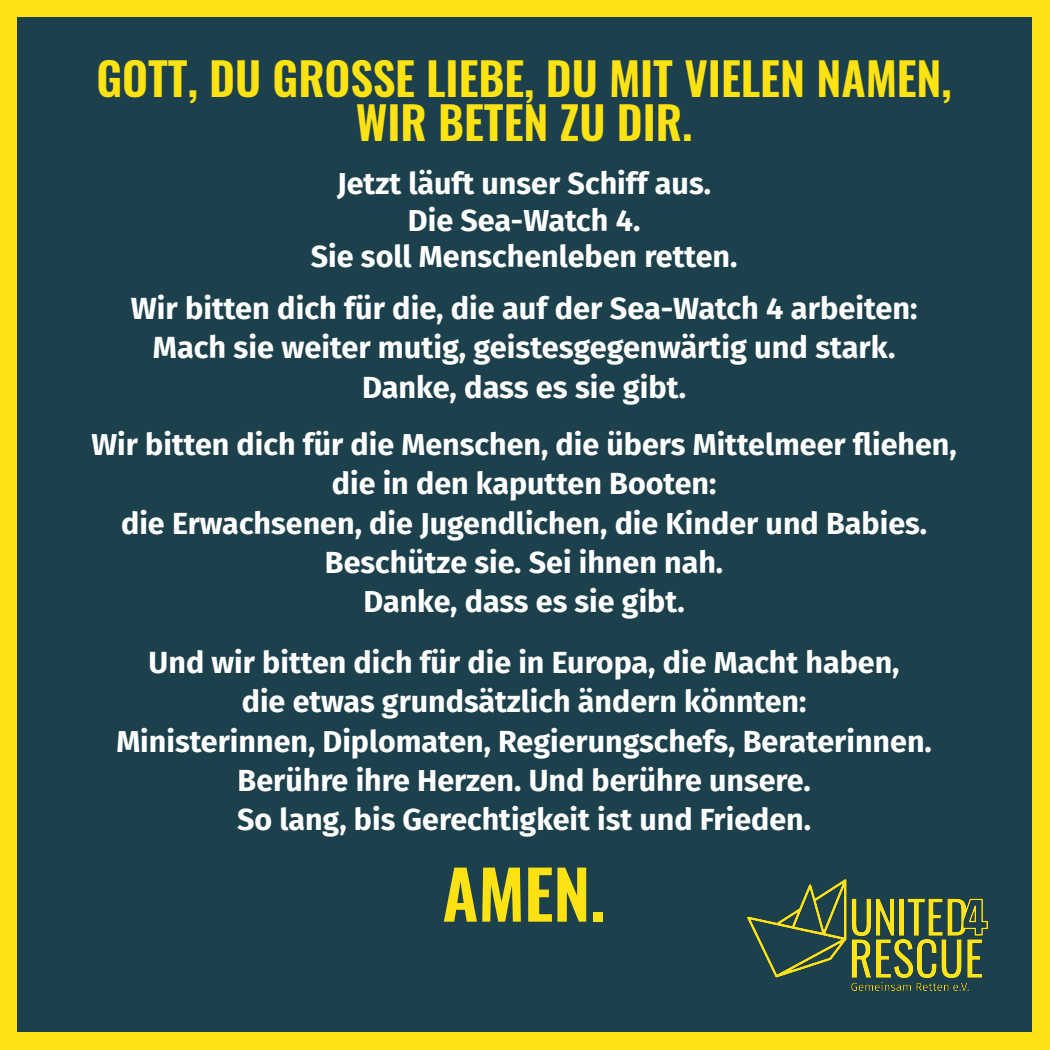
<style>
.page{position:relative;width:1050px;height:1050px;background:#ffe211}
.page>*{position:absolute;margin:0;border:0;box-sizing:border-box;transform-origin:0 0}
.t1{font:600 66.76px "Oswald";color:#ffe211}
.t2{font:600 45.24px/44.6px "Oswald";color:#ffe211;text-align:center}
.t3{font:700 30.71px/39.7px "Fira Sans";color:#fff;text-align:center}
.t4{font:700 30.54px/36.7px "Fira Sans";color:#fff;text-align:center}
.t5{font:700 30.45px/39.3px "Fira Sans";color:#fff;text-align:center}
</style>
<div class="page">
<div style="left:18px;top:18px;width:1014px;height:1014px;background:#1c404c"></div>
<img style="left:748px;top:880px;width:239px;height:110px">
<h2 class="t2" style="left:96px;top:54px;width:857px">GOTT, DU GROSSE LIEBE, DU MIT VIELEN NAMEN,<br>WIR BETEN ZU DIR.</h2>
<p class="t4" style="left:311px;top:166px;width:428px">Jetzt läuft unser Schiff aus.<br>Die Sea-Watch 4.<br>Sie soll Menschenleben retten.</p>
<p class="t3" style="left:131px;top:288px;width:788px">Wir bitten dich für die, die auf der Sea-Watch 4 arbeiten:<br>Mach sie weiter mutig, geistesgegenwärtig und stark.<br>Danke, dass es sie gibt.</p>
<p class="t5" style="left:92px;top:425px;width:867px">Wir bitten dich für die Menschen, die übers Mittelmeer fliehen, die in den kaputten Booten:<br>die Erwachsenen, die Jugendlichen, die Kinder und Babies.<br>Beschütze sie. Sei ihnen nah.<br>Danke, dass es sie gibt.</p>
<p class="t5" style="left:116px;top:643px;width:817px">Und wir bitten dich für die in Europa, die Macht haben,<br>die etwas grundsätzlich ändern könnten:<br>Ministerinnen, Diplomaten, Regierungschefs, Beraterinnen.<br>Berühre ihre Herzen. Und berühre unsere.<br>So lang, bis Gerechtigkeit ist und Frieden.</p>
<h1 class="t1" style="left:442px;top:842px;width:165px">AMEN.</h1>
</div>
